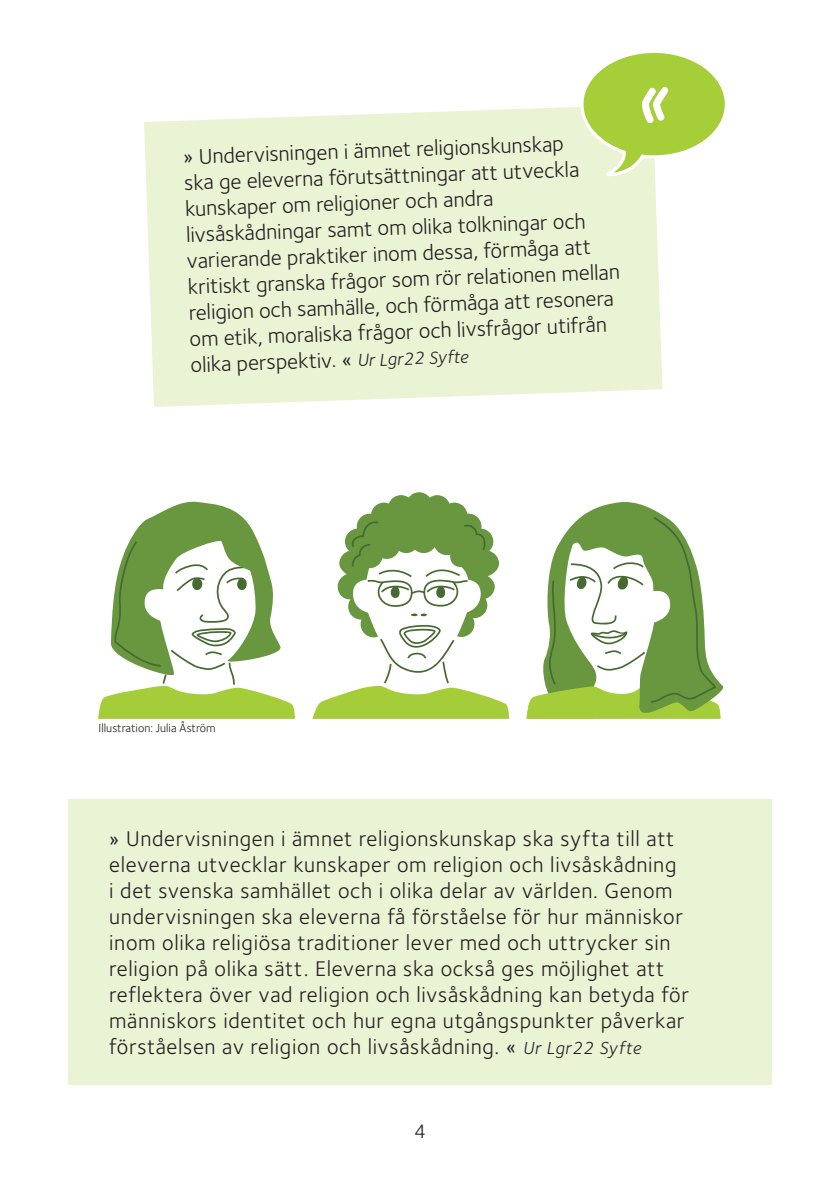
<style>
.page{position:relative;width:840px;height:1191px;background:#fff}
.page>*{position:absolute;margin:0;border:0;box-sizing:border-box;transform-origin:0 0}
.t1{font:70px "Post Box";color:#fff}
.t2{font:22px/26px "Foundry Sterling OT3";letter-spacing:.03em;color:#231f20}
.t3{font:20px "Foundry Sterling OT3";color:#231f20}
.t4{font:12px "Foundry Sterling OT3";color:#231f20}
.s1{font-style:italic;font-size:18px}
</style>
<div class="page">
<svg style="left:144px;top:107px;width:518px;height:300px;fill:#eaf3d4"></svg>
<div style="left:68px;top:799px;width:703px;height:285px;background:#eaf3d4"></div>
<svg style="left:98px;top:501px;width:197px;height:218px"></svg>
<svg style="left:581px;top:502px;width:143px;height:217px"></svg>
<svg style="left:526px;top:517px;width:194px;height:202px"></svg>
<svg style="left:312px;top:492px;width:197px;height:227px"></svg>
<svg style="left:578px;top:52px;width:147px;height:126px"></svg>
<p class="t2" style="left:183px;top:142px;width:396px;rotate:-2deg">» Undervisningen i ämnet religionskunskap ska ge eleverna förutsättningar att utveckla</p>
<p class="t2" style="left:184px;top:194px;width:433px;rotate:-2deg">kunskaper om religioner och andra livsåskådningar samt om olika tolkningar och varierande praktiker inom dessa, förmåga att kritiskt granska frågor som rör relationen mellan religion och samhälle, och förmåga att resonera om etik, moraliska frågor och livsfrågor utifrån olika perspektiv. « <span class="s1">Ur Lgr22 Syfte</span></p>
<p class="t1" style="left:640px;top:47px;width:31px">«</p>
<p class="t4" style="left:99px;top:719px;width:118px">Illustration: Julia Åström</p>
<p class="t2" style="left:109px;top:824px;width:581px">» Undervisningen i ämnet religionskunskap ska syfta till att eleverna utvecklar kunskaper om religion och livsåskådning<br>i det svenska samhället och i olika delar av världen. Genom undervisningen ska eleverna få förståelse för hur människor inom olika religiösa traditioner lever med och uttrycker sin religion på olika sätt. Eleverna ska också ges möjlighet att reflektera över vad religion och livsåskådning kan betyda för människors identitet och hur egna utgångspunkter påverkar förståelsen av religion och livsåskådning. « <span class="s1">Ur Lgr22 Syfte</span></p>
<p class="t3" style="left:414px;top:1117px;width:13px">4</p>
</div>
